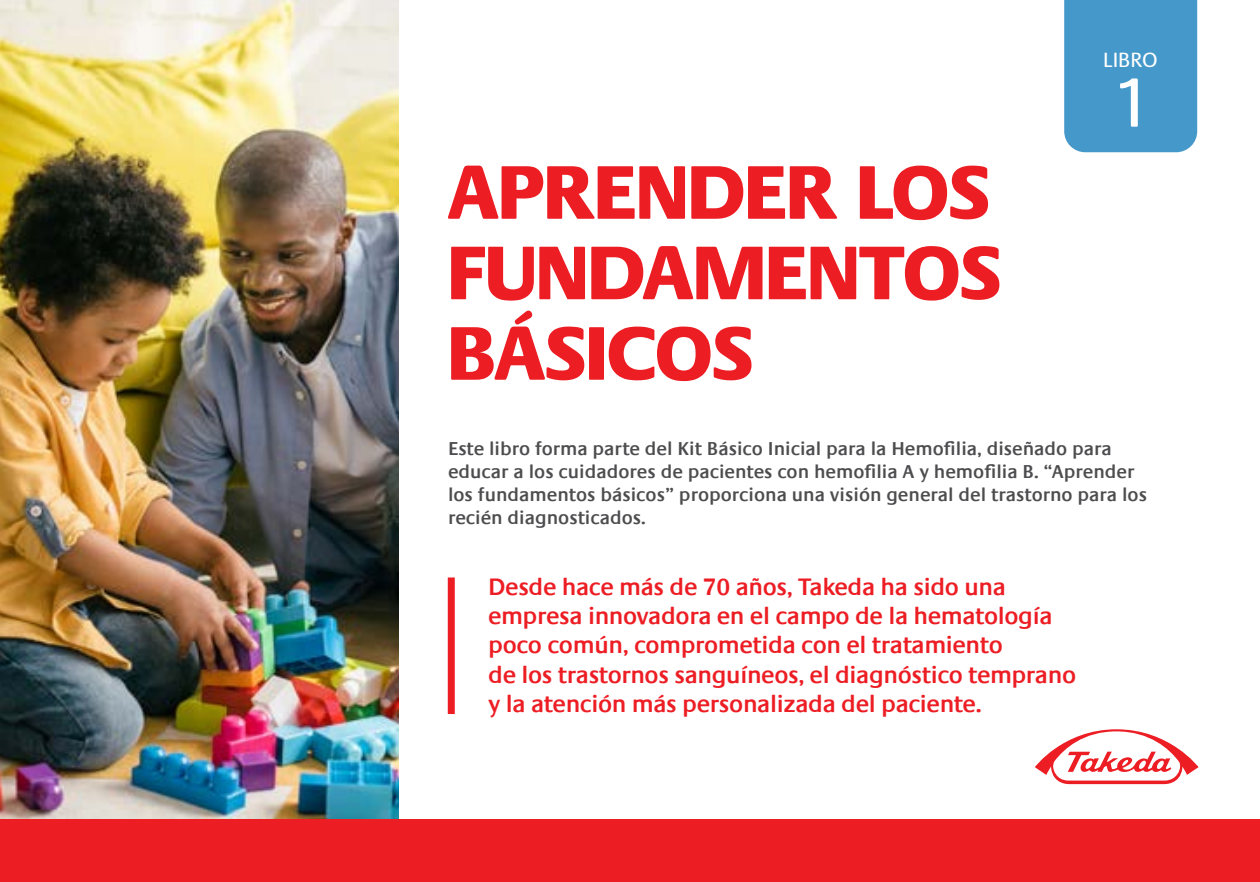
<style>
.page{position:relative;width:1260px;height:882px;background:#fff}
.page>*{position:absolute;margin:0;border:0;box-sizing:border-box;transform-origin:0 0}
.t1{font:800 78.75px/80.5px "Praxis LT";color:#ed1d24}
.t2{font:70px "Praxis LT Pro";color:#fff}
.t3{font:600 24.5px/29.4px "Praxis LT";letter-spacing:-.015em;color:#ed1d24}
.t4{font:21px "Praxis LT Pro";color:#fff}
.t5{font:600 19.25px/23.1px "Praxis LT";color:#4d4d4f}
</style>
<div class="page">
<img style="left:0;top:0;width:399px;height:819px">
<div style="left:0;top:819px;width:1260px;height:63px;background:#ed1d24"></div>
<svg style="left:1035px;top:729px;width:164px;height:56px"></svg>
<div style="left:1064px;top:0;width:133px;height:152px;background:#4598ca"></div>
<div style="left:448px;top:577px;width:7px;height:137px;background:#ed1d24"></div>
<h1 class="t1" style="left:448px;top:153px;width:554px">APRENDER LOS<br>FUNDAMENTOS<br>BÁSICOS</h1>
<p class="t4" style="left:1103px;top:48px;width:56px">LIBRO</p>
<h2 class="t2" style="left:1109px;top:62px;width:45px">1</h2>
<p class="t5" style="left:448px;top:437px;width:701px">Este libro forma parte del Kit Básico Inicial para la Hemofilia, diseñado para educar a los cuidadores de pacientes con hemofilia A y hemofilia B. “Aprender los fundamentos básicos” proporciona una visión general del trastorno para los recién diagnosticados.</p>
<p class="t3" style="left:488px;top:572px;width:589px">Desde hace más de 70 años, Takeda ha sido una empresa innovadora en el campo de la hematología poco común, comprometida con el tratamiento<br>de los trastornos sanguíneos, el diagnóstico temprano y la atención más personalizada del paciente.</p>
</div>
